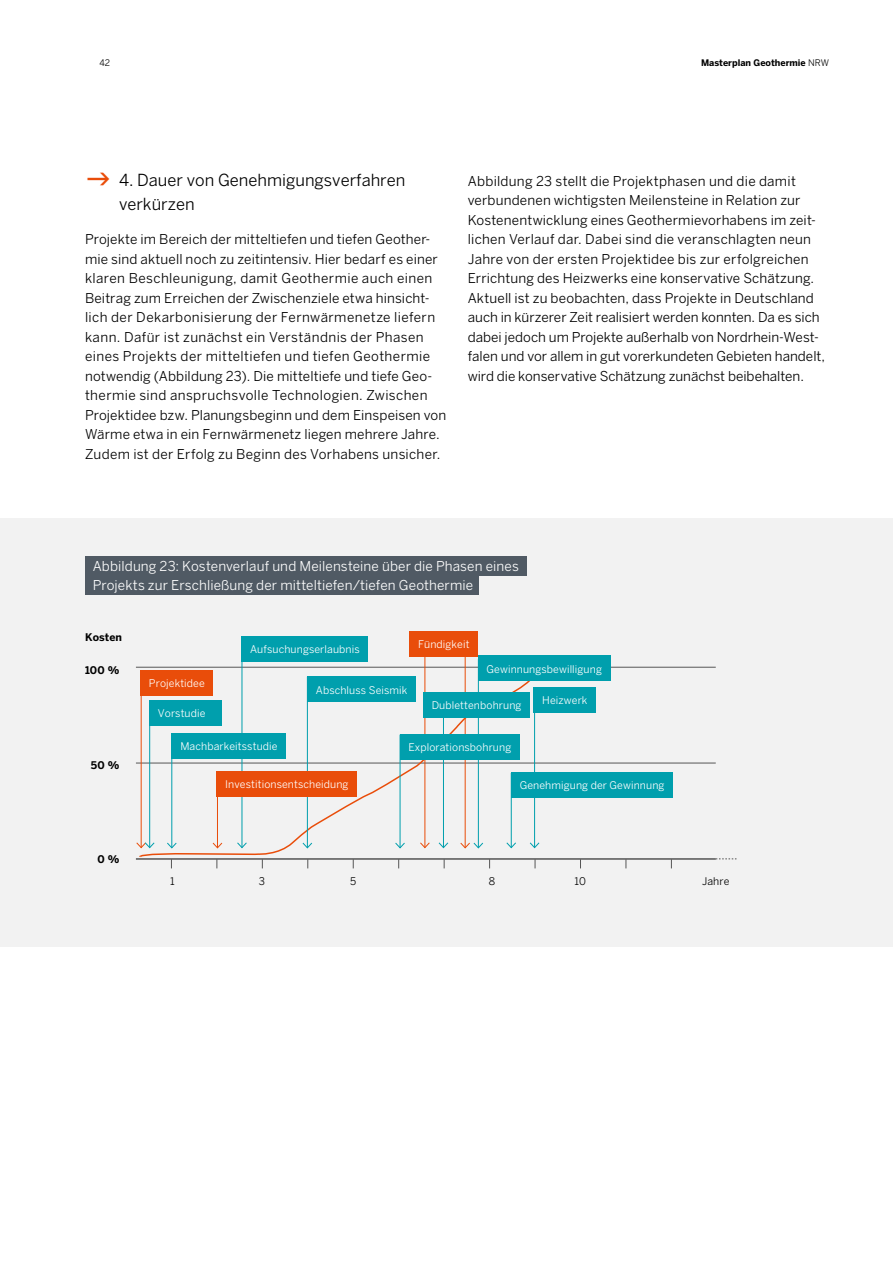
<style>
.page{position:relative;width:893px;height:1263px;background:#fff}
.page>*{position:absolute;margin:0;border:0;box-sizing:border-box;transform-origin:0 0}
.t1{font:16.5px/24px "Benton Sans";color:#000}
.P_-_Fließtext{font:13.5px/19.5px "Benton Sans";letter-spacing:.01em;color:#000}
.t2{font:13.5px/19.5px "Benton Sans";letter-spacing:.01em;color:#fff}
.t3{font:10.5px "Benton Sans";letter-spacing:.01em;color:#fff}
.t4{font:700 10.5px "Benton Sans";letter-spacing:.01em;color:#000}
.t5{font:10.5px "Benton Sans";letter-spacing:.01em;color:#000}
.t6{font:700 9px "Benton Sans";color:#000}
.t7{font:9px "Benton Sans";color:#000}
.s1{font-weight:400}
</style>
<div class="page">
<div style="left:0;top:518px;width:893px;height:428px;background:#f2f2f2"></div>
<div style="left:85px;top:556px;width:441px;height:20px;background:#505a64"></div>
<div style="left:85px;top:576px;width:393px;height:19px;background:#505a64"></div>
<hr style="left:136px;top:763px;width:580px;height:1px;background:#565656">
<hr style="left:136px;top:667px;width:580px;height:1px;background:#565656">
<hr style="left:242px;top:636px;width:1px;height:212px;background:#009fad">
<div style="left:242px;top:636px;width:126px;height:25px;background:#009fad"></div>
<svg style="left:138px;top:667px;width:405px;height:190px"></svg>
<hr style="left:478px;top:659px;width:1px;height:189px;background:#009fad">
<div style="left:478px;top:656px;width:132px;height:25px;background:#009fad"></div>
<hr style="left:307px;top:677px;width:1px;height:171px;background:#009fad">
<svg style="left:302px;top:842px;width:10px;height:6px"></svg>
<div style="left:307px;top:677px;width:109px;height:25px;background:#009fad"></div>
<hr style="left:217px;top:773px;width:1px;height:75px;background:#e94d0a">
<svg style="left:212px;top:842px;width:10px;height:6px"></svg>
<div style="left:217px;top:771px;width:140px;height:25px;background:#e94d0a"></div>
<hr style="left:425px;top:632px;width:1px;height:216px;background:#e94d0a">
<svg style="left:420px;top:842px;width:10px;height:6px"></svg>
<hr style="left:141px;top:670px;width:1px;height:178px;background:#e94d0a">
<div style="left:140px;top:670px;width:73px;height:25px;background:#e94d0a"></div>
<hr style="left:465px;top:632px;width:1px;height:216px;background:#e94d0a">
<svg style="left:460px;top:842px;width:23px;height:6px"></svg>
<div style="left:410px;top:631px;width:68px;height:26px;background:#e94d0a"></div>
<hr style="left:149px;top:700px;width:1px;height:148px;background:#009fad">
<svg style="left:136px;top:842px;width:19px;height:6px"></svg>
<div style="left:149px;top:700px;width:73px;height:26px;background:#009fad"></div>
<hr style="left:443px;top:692px;width:1px;height:156px;background:#009fad">
<svg style="left:438px;top:842px;width:10px;height:6px"></svg>
<div style="left:423px;top:692px;width:107px;height:25px;background:#009fad"></div>
<hr style="left:534px;top:687px;width:1px;height:161px;background:#009fad">
<svg style="left:530px;top:842px;width:10px;height:6px"></svg>
<div style="left:534px;top:687px;width:62px;height:26px;background:#009fad"></div>
<hr style="left:400px;top:735px;width:1px;height:113px;background:#009fad">
<svg style="left:395px;top:842px;width:10px;height:6px"></svg>
<div style="left:400px;top:734px;width:120px;height:26px;background:#009fad"></div>
<hr style="left:511px;top:773px;width:1px;height:75px;background:#009fad">
<svg style="left:506px;top:842px;width:10px;height:6px"></svg>
<div style="left:511px;top:772px;width:162px;height:25px;background:#009fad"></div>
<hr style="left:172px;top:733px;width:1px;height:115px;background:#009fad">
<svg style="left:167px;top:842px;width:10px;height:6px"></svg>
<div style="left:172px;top:733px;width:114px;height:26px;background:#009fad"></div>
<hr style="left:136px;top:859px;width:580px;height:1px;background:#565656">
<svg style="left:716px;top:859px;width:20px;height:1px"></svg>
<p class="t7" style="left:99px;top:57px;width:12px">42</p>
<p class="t6" style="left:701px;top:57px;width:130px">Masterplan Geothermie <span class="s1">NRW</span></p>
<p class="t1" style="left:119px;top:168px;width:288px">4. Dauer von Genehmigungsverfahren verkürzen</p>
<p class="P_-_Fließtext" style="left:85px;top:229px;width:363px">Projekte im Bereich der mitteltiefen und tiefen Geother&shy;mie sind aktuell noch zu zeitintensiv. Hier bedarf es einer klaren Beschleunigung, damit Geothermie auch einen Beitrag zum Erreichen der Zwischenziele etwa hinsicht&shy;lich der Dekarbonisierung der Fernwärmenetze liefern kann. Dafür ist zunächst ein Verständnis der Phasen eines Projekts der mitteltiefen und tiefen Geothermie notwendig (Abbildung 23). Die mitteltiefe und tiefe Geo&shy;thermie sind anspruchsvolle Technologien. Zwischen Projektidee bzw. Planungsbeginn und dem Einspeisen von Wärme etwa in ein Fernwärmenetz liegen mehrere Jahre.<br>Zudem ist der Erfolg zu Beginn des Vorhabens unsicher.</p>
<p class="P_-_Fließtext" style="left:468px;top:171px;width:359px">Abbildung 23 stellt die Projektphasen und die damit verbundenen wichtigsten Meilensteine in Relation zur Kostenentwicklung eines Geothermievorhabens im zeit&shy;lichen Verlauf dar. Dabei sind die veranschlagten neun Jahre von der ersten Projektidee bis zur erfolgreichen Errichtung des Heizwerks eine konservative Schätzung.<br>Aktuell ist zu beobachten, dass Projekte in Deutschland auch in kürzerer Zeit realisiert werden konnten. Da es sich dabei jedoch um Projekte außerhalb von Nordrhein-West&shy;falen und vor allem in gut vorerkundeten Gebieten handelt, wird die konservative Schätzung zunächst beibehalten.</p>
<p class="t2" style="left:93px;top:556px;width:428px">Abbildung 23: Kostenverlauf und Meilensteine über die Phasen eines<br>Projekts zur Erschließung der mitteltiefen/tiefen Geothermie</p>
<p class="t4" style="left:85px;top:631px;width:39px">Kosten</p>
<p class="t4" style="left:85px;top:663px;width:36px">100 %</p>
<p class="t4" style="left:91px;top:759px;width:30px">50 %</p>
<p class="t4" style="left:97px;top:853px;width:23px">0 %</p>
<p class="t3" style="left:149px;top:677px;width:57px">Projektidee</p>
<p class="t3" style="left:158px;top:707px;width:49px">Vorstudie</p>
<p class="t3" style="left:250px;top:643px;width:111px">Aufsuchungserlaubnis</p>
<p class="t3" style="left:316px;top:684px;width:93px">Abschluss Seismik</p>
<p class="t3" style="left:418px;top:638px;width:53px">Fündigkeit</p>
<p class="t3" style="left:487px;top:662px;width:117px">Gewinnungsbewilligung</p>
<p class="t3" style="left:432px;top:699px;width:91px">Dublettenbohrung</p>
<p class="t3" style="left:542px;top:694px;width:47px">Heizwerk</p>
<p class="t3" style="left:180px;top:740px;width:99px">Machbarkeitsstudie</p>
<p class="t3" style="left:225px;top:778px;width:125px">Investitionsentscheidung</p>
<p class="t3" style="left:408px;top:741px;width:104px">Explorationsbohrung</p>
<p class="t3" style="left:520px;top:779px;width:146px">Genehmigung der Gewinnung</p>
<p class="t5" style="left:170px;top:875px;width:6px">1</p>
<p class="t5" style="left:259px;top:875px;width:8px">3</p>
<p class="t5" style="left:350px;top:875px;width:8px">5</p>
<p class="t5" style="left:489px;top:875px;width:8px">8</p>
<p class="t5" style="left:575px;top:875px;width:13px">10</p>
<p class="t5" style="left:702px;top:875px;width:29px">Jahre</p>
</div>
